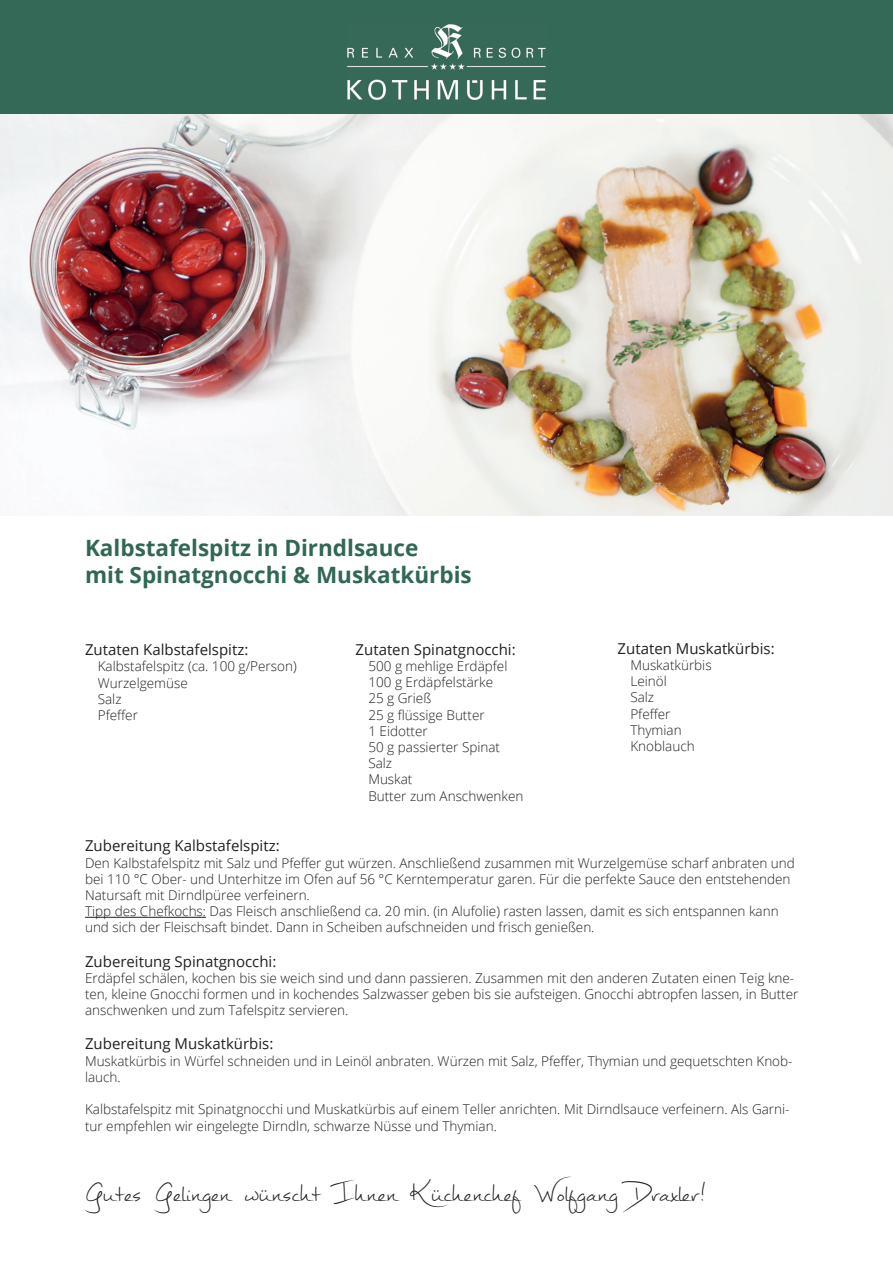
<style>
.page{position:relative;width:893px;height:1263px;background:#fff}
.page>*{position:absolute;margin:0;border:0;box-sizing:border-box;transform-origin:0 0}
.t1{font:45px "Mathilde";color:#231f20}
.t2{font:700 22.5px/27px "Open Sans";color:#306756}
.t3{font:15px "Open Sans";color:#231f20}
.t4{font:300 13.5px/16.2px "Open Sans";color:#231f20}
</style>
<div class="page">
<hr style="left:85px;top:917px;width:121px;height:1px;background:#231f20">
<div style="left:0;top:0;width:893px;height:116px;background:#356957"></div>
<img style="left:347px;top:24px;width:199px;height:76px">
<img style="left:0;top:115px;width:893px;height:401px">
<h2 class="t2" style="left:85px;top:534px;width:388px">Kalbstafelspitz in Dirndlsauce<br>mit Spinatgnocchi &amp; Muskatkürbis</h2>
<p class="t3" style="left:85px;top:639px;width:165px">Zutaten Kalbstafelspitz:</p>
<p class="t4" style="left:98px;top:658px;width:200px">Kalbstafelspitz (ca. 100 g/Person)<br>Wurzelgemüse<br>Salz<br>Pfeffer</p>
<p class="t3" style="left:356px;top:639px;width:162px">Zutaten Spinatgnocchi:</p>
<p class="t4" style="left:368px;top:658px;width:157px">500 g mehlige Erdäpfel<br>100 g Erdäpfelstärke<br>25 g Grieß<br>25 g flüssige Butter<br>1 Eidotter<br>50 g passierter Spinat<br>Salz<br>Muskat<br>Butter zum Anschwenken</p>
<p class="t3" style="left:618px;top:638px;width:158px">Zutaten Muskatkürbis:</p>
<p class="t4" style="left:630px;top:656px;width:83px">Muskatkürbis<br>Leinöl<br>Salz<br>Pfeffer<br>Thymian<br>Knoblauch</p>
<p class="t3" style="left:85px;top:836px;width:196px">Zubereitung Kalbstafelspitz:</p>
<p class="t4" style="left:85px;top:854px;width:711px">Den Kalbstafelspitz mit Salz und Pfeffer gut würzen. Anschließend zusammen mit Wurzelgemüse scharf anbraten und bei 110 °C Ober- und Unterhitze im Ofen auf 56 °C Kerntemperatur garen. Für die perfekte Sauce den entstehenden Natursaft mit Dirndlpüree verfeinern.<br>Tipp des Chefkochs: Das Fleisch anschließend ca. 20 min. (in Alufolie) rasten lassen, damit es sich entspannen kann und sich der Fleischsaft bindet. Dann in Scheiben aufschneiden und frisch genießen.</p>
<p class="t3" style="left:85px;top:951px;width:193px">Zubereitung Spinatgnocchi:</p>
<p class="t4" style="left:85px;top:969px;width:715px">Erdäpfel schälen, kochen bis sie weich sind und dann passieren. Zusammen mit den anderen Zutaten einen Teig kne&shy;ten, kleine Gnocchi formen und in kochendes Salzwasser geben bis sie aufsteigen. Gnocchi abtropfen lassen, in Butter anschwenken und zum Tafelspitz servieren.</p>
<p class="t3" style="left:85px;top:1034px;width:190px">Zubereitung Muskatkürbis:</p>
<p class="t4" style="left:85px;top:1052px;width:709px">Muskatkürbis in Würfel schneiden und in Leinöl anbraten. Würzen mit Salz, Pfeffer, Thymian und gequetschten Knob&shy;lauch.</p>
<p class="t4" style="left:85px;top:1101px;width:706px">Kalbstafelspitz mit Spinatgnocchi und Muskatkürbis auf einem Teller anrichten. Mit Dirndlsauce verfeinern. Als Garni&shy;tur empfehlen wir eingelegte Dirndln, schwarze Nüsse und Thymian.</p>
<h1 class="t1" style="left:85px;top:1159px;width:623px">Gutes Gelingen wünscht Ihnen Küchenchef Wolfgang Draxler!</h1>
</div>
